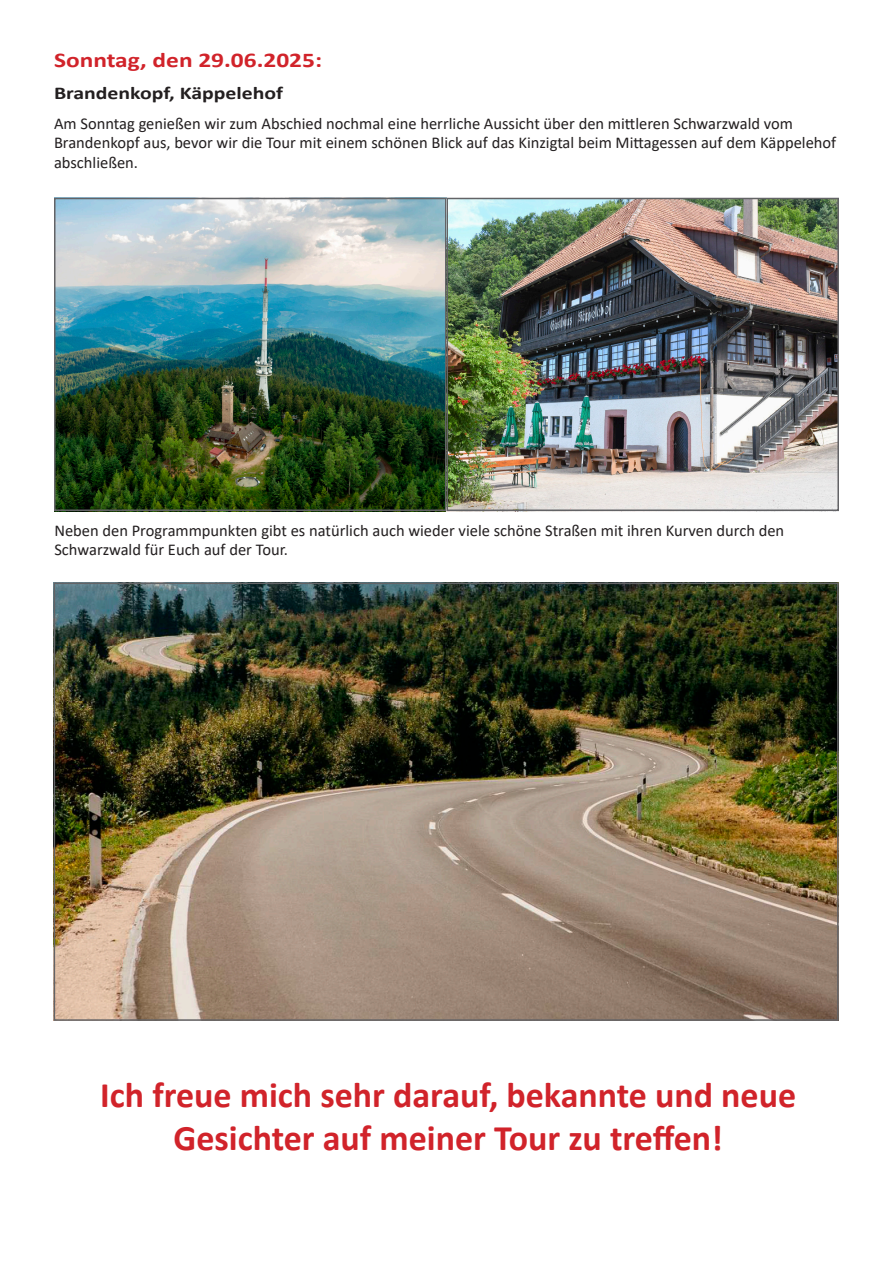
<style>
.page{position:relative;width:893px;height:1263px;background:#fff}
.page>*{position:absolute;margin:0;border:0;box-sizing:border-box;transform-origin:0 0}
.t1{font:700 36px/43.2px "Calibri";color:#d1232a;text-align:center}
.t2{font:700 21px "Calibri";color:#d1232a;scale:1.21 1}
.t3{font:700 18px "Calibri";color:#231f20;scale:1.21 1}
.t4{font:16.5px/19.8px "Calibri";color:#231f20}
</style>
<div class="page">
<img style="left:57px;top:586px;width:779px;height:432px">
<div style="left:54px;top:583px;width:785px;height:438px;border:2px solid #636366"></div>
<img style="left:57px;top:201px;width:779px;height:307px">
<div style="left:54px;top:198px;width:392px;height:313px;border:2px solid #636366"></div>
<div style="left:446px;top:198px;width:393px;height:313px;border:2px solid #636366"></div>
<p class="t2" style="left:54px;top:46px;width:223px">Sonntag, den 29.06.2025:</p>
<p class="t3" style="left:54px;top:80px;width:191px">Brandenkopf, Käppelehof</p>
<p class="t4" style="left:54px;top:113px;width:784px">Am Sonntag genießen wir zum Abschied nochmal eine herrliche Aussicht über den mittleren Schwarzwald vom<br>Brandenkopf aus, bevor wir die Tour mit einem schönen Blick auf das Kinzigtal beim Mittagessen auf dem Käppelehof abschließen.</p>
<p class="t4" style="left:54px;top:520px;width:731px">Neben den Programmpunkten gibt es natürlich auch wieder viele schöne Straßen mit ihren Kurven durch den<br>Schwarzwald für Euch auf der Tour.</p>
<h1 class="t1" style="left:100px;top:1073px;width:697px">Ich freue mich sehr darauf, bekannte und neue<br>Gesichter auf meiner Tour zu treffen!</h1>
</div>
